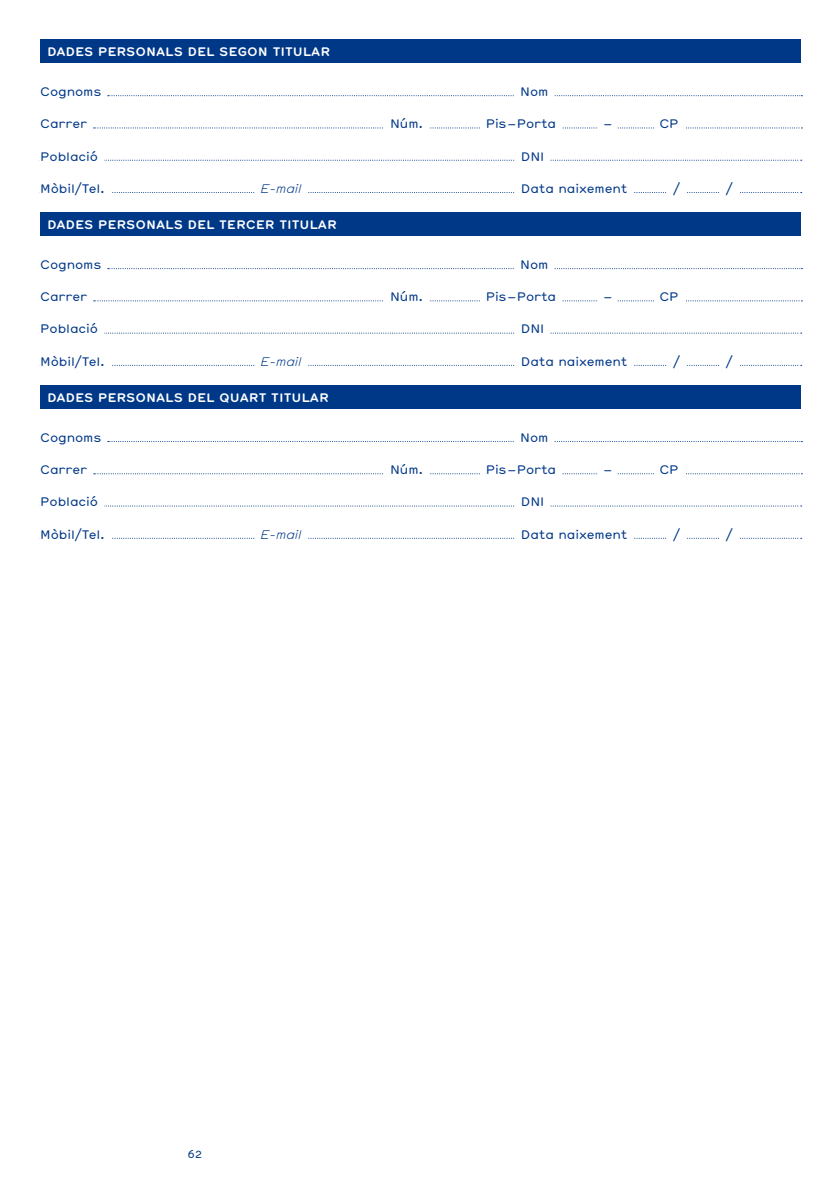
<style>
.page{position:relative;width:840px;height:1191px;background:#fff}
.page>*{position:absolute;margin:0;border:0;box-sizing:border-box;transform-origin:0 0}
.t1{font:12px "Hermes";letter-spacing:-.01em;color:#003888}
.t2{font:700 12px "Hermes";color:#fff}
.t3{font:italic 300 12px "Hermes";letter-spacing:-.01em;color:#003888}
.t4{font:10px "Hermes";color:#003888}
</style>
<div class="page">
<div style="left:40px;top:40px;width:760px;height:23px;background:#003888"></div>
<div style="left:40px;top:213px;width:760px;height:23px;background:#003888"></div>
<div style="left:40px;top:385px;width:760px;height:24px;background:#003888"></div>
<svg style="left:108px;top:441px;width:694px;height:1px"></svg>
<div style="left:514px;top:426px;width:40px;height:21px;background:#fff"></div>
<svg style="left:104px;top:505px;width:697px;height:1px"></svg>
<div style="left:515px;top:491px;width:35px;height:21px;background:#fff"></div>
<svg style="left:111px;top:538px;width:690px;height:1px"></svg>
<div style="left:515px;top:523px;width:117px;height:21px;background:#fff"></div>
<div style="left:667px;top:523px;width:18px;height:21px;background:#fff"></div>
<div style="left:720px;top:523px;width:18px;height:21px;background:#fff"></div>
<div style="left:255px;top:523px;width:52px;height:21px;background:#fff"></div>
<svg style="left:94px;top:473px;width:708px;height:1px"></svg>
<div style="left:653px;top:459px;width:31px;height:21px;background:#fff"></div>
<div style="left:384px;top:459px;width:44px;height:21px;background:#fff"></div>
<div style="left:480px;top:459px;width:81px;height:21px;background:#fff"></div>
<div style="left:598px;top:459px;width:19px;height:21px;background:#fff"></div>
<svg style="left:108px;top:268px;width:694px;height:1px"></svg>
<div style="left:514px;top:254px;width:40px;height:21px;background:#fff"></div>
<svg style="left:104px;top:333px;width:697px;height:1px"></svg>
<div style="left:515px;top:318px;width:35px;height:21px;background:#fff"></div>
<svg style="left:111px;top:365px;width:690px;height:1px"></svg>
<div style="left:515px;top:350px;width:117px;height:21px;background:#fff"></div>
<div style="left:667px;top:350px;width:18px;height:21px;background:#fff"></div>
<div style="left:720px;top:350px;width:18px;height:21px;background:#fff"></div>
<div style="left:255px;top:350px;width:52px;height:21px;background:#fff"></div>
<svg style="left:94px;top:300px;width:708px;height:1px"></svg>
<div style="left:653px;top:286px;width:31px;height:21px;background:#fff"></div>
<div style="left:384px;top:286px;width:44px;height:21px;background:#fff"></div>
<div style="left:480px;top:286px;width:81px;height:21px;background:#fff"></div>
<div style="left:598px;top:286px;width:19px;height:21px;background:#fff"></div>
<svg style="left:108px;top:95px;width:694px;height:1px"></svg>
<div style="left:514px;top:81px;width:40px;height:21px;background:#fff"></div>
<svg style="left:104px;top:160px;width:697px;height:1px"></svg>
<div style="left:515px;top:145px;width:35px;height:21px;background:#fff"></div>
<svg style="left:111px;top:192px;width:690px;height:1px"></svg>
<div style="left:515px;top:177px;width:117px;height:21px;background:#fff"></div>
<div style="left:667px;top:177px;width:18px;height:21px;background:#fff"></div>
<div style="left:720px;top:177px;width:18px;height:21px;background:#fff"></div>
<div style="left:255px;top:177px;width:52px;height:21px;background:#fff"></div>
<svg style="left:94px;top:127px;width:708px;height:1px"></svg>
<div style="left:653px;top:113px;width:31px;height:21px;background:#fff"></div>
<div style="left:384px;top:113px;width:44px;height:21px;background:#fff"></div>
<div style="left:480px;top:113px;width:81px;height:21px;background:#fff"></div>
<div style="left:598px;top:113px;width:19px;height:21px;background:#fff"></div>
<p class="t2" style="left:47px;top:43px;width:80px">DADES PERSO</p>
<p class="t2" style="left:146px;top:43px;width:135px">NALS DEL SEGON TITU</p>
<p class="t2" style="left:303px;top:43px;width:26px">LAR</p>
<p class="t1" style="left:40px;top:83px;width:63px">Cognoms</p>
<p class="t1" style="left:520px;top:83px;width:30px">Nom</p>
<p class="t1" style="left:40px;top:115px;width:49px">Carrer</p>
<p class="t1" style="left:390px;top:115px;width:35px">Núm.</p>
<p class="t1" style="left:485px;top:115px;width:72px">Pis–Porta</p>
<p class="t1" style="left:603px;top:115px;width:9px">–</p>
<p class="t1" style="left:659px;top:115px;width:18px">CP</p>
<p class="t1" style="left:40px;top:147px;width:59px">Població</p>
<p class="t1" style="left:520px;top:147px;width:22px">DNI</p>
<p class="t1" style="left:40px;top:179px;width:66px">Mòbil/Tel.</p>
<p class="t3" style="left:260px;top:180px;width:43px">E-mail</p>
<p class="t1" style="left:520px;top:179px;width:108px">Data naixement</p>
<p class="t1" style="left:672px;top:179px;width:9px">/</p>
<p class="t1" style="left:725px;top:179px;width:9px">/</p>
<p class="t2" style="left:47px;top:215px;width:80px">DADES PERSO</p>
<p class="t2" style="left:146px;top:215px;width:142px">NALS DEL TERCER TITU</p>
<p class="t2" style="left:309px;top:215px;width:26px">LAR</p>
<p class="t1" style="left:40px;top:256px;width:63px">Cognoms</p>
<p class="t1" style="left:520px;top:256px;width:30px">Nom</p>
<p class="t1" style="left:40px;top:288px;width:49px">Carrer</p>
<p class="t1" style="left:390px;top:288px;width:35px">Núm.</p>
<p class="t1" style="left:485px;top:288px;width:72px">Pis–Porta</p>
<p class="t1" style="left:603px;top:288px;width:9px">–</p>
<p class="t1" style="left:659px;top:288px;width:18px">CP</p>
<p class="t1" style="left:40px;top:320px;width:59px">Població</p>
<p class="t1" style="left:520px;top:320px;width:22px">DNI</p>
<p class="t1" style="left:40px;top:352px;width:66px">Mòbil/Tel.</p>
<p class="t3" style="left:260px;top:352px;width:43px">E-mail</p>
<p class="t1" style="left:520px;top:352px;width:108px">Data naixement</p>
<p class="t1" style="left:672px;top:352px;width:9px">/</p>
<p class="t1" style="left:725px;top:352px;width:9px">/</p>
<p class="t2" style="left:47px;top:388px;width:80px">DADES PERSO</p>
<p class="t2" style="left:146px;top:388px;width:134px">NALS DEL QUART TITU</p>
<p class="t2" style="left:301px;top:388px;width:26px">LAR</p>
<p class="t1" style="left:40px;top:428px;width:63px">Cognoms</p>
<p class="t1" style="left:520px;top:428px;width:30px">Nom</p>
<p class="t1" style="left:40px;top:461px;width:49px">Carrer</p>
<p class="t1" style="left:390px;top:461px;width:35px">Núm.</p>
<p class="t1" style="left:485px;top:461px;width:72px">Pis–Porta</p>
<p class="t1" style="left:603px;top:461px;width:9px">–</p>
<p class="t1" style="left:659px;top:461px;width:18px">CP</p>
<p class="t1" style="left:40px;top:493px;width:59px">Població</p>
<p class="t1" style="left:520px;top:493px;width:22px">DNI</p>
<p class="t1" style="left:40px;top:525px;width:66px">Mòbil/Tel.</p>
<p class="t3" style="left:260px;top:525px;width:43px">E-mail</p>
<p class="t1" style="left:520px;top:525px;width:108px">Data naixement</p>
<p class="t1" style="left:672px;top:525px;width:9px">/</p>
<p class="t1" style="left:725px;top:525px;width:9px">/</p>
<p class="t4" style="left:187px;top:1147px;width:16px">62</p>
</div>
